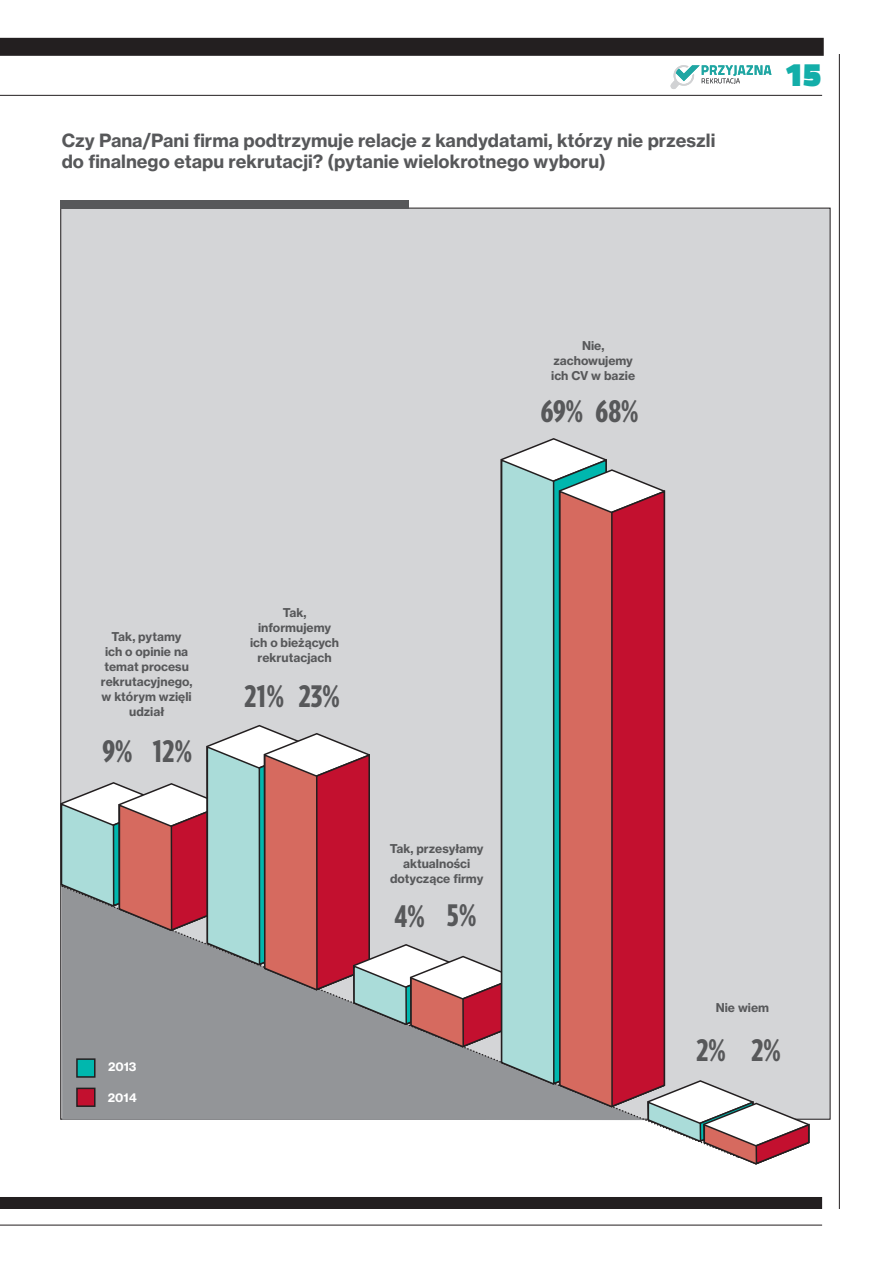
<style>
.page{position:relative;width:893px;height:1263px;background:#fff}
.page>*{position:absolute;margin:0;border:0;box-sizing:border-box;transform-origin:0 0}
.t1{font:900 32.85px "Titillium Web";color:#13aea9}
.t2{font:900 30px "Verlag Compressed";color:#57585a}
.t3{font:18px "N Haas Grotesk TX Pro 75 Bd";color:#57585a}
.t4{font:12px/15px "N Haas Grotesk TX Pro 75 Bd";color:#57585a;text-align:center}
.t5{font:12px "N Haas Grotesk TX Pro 75 Bd";color:#fff}
</style>
<div class="page">
<hr style="left:839px;top:54px;width:1px;height:1155px;background:#231f20">
<hr style="left:0;top:95px;width:822px;height:1px;background:#231f20">
<hr style="left:0;top:1225px;width:822px;height:1px;background:#231f20">
<div style="left:0;top:1197px;width:822px;height:12px;background:#231f20"></div>
<div style="left:0;top:38px;width:824px;height:18px;background:#231f20"></div>
<svg style="left:671px;top:65px;width:100px;height:24px"></svg>
<div style="left:61px;top:208px;width:769px;height:911px;background:#d4d5d7"></div>
<div style="left:63px;top:1048px;width:489px;height:72px;background:#939598"></div>
<div style="left:60px;top:200px;width:349px;height:9px;background:#57585a"></div>
<div style="left:77px;top:1059px;width:18px;height:18px;background:#00b7ae"></div>
<div style="left:76px;top:1058px;width:20px;height:20px;border:2px solid #231f20"></div>
<div style="left:77px;top:1088px;width:18px;height:18px;background:#c3102f"></div>
<div style="left:76px;top:1087px;width:20px;height:20px;border:2px solid #231f20"></div>
<svg style="left:60px;top:724px;width:440px;height:324px"></svg>
<svg style="left:503px;top:438px;width:100px;height:20px"></svg>
<svg style="left:500px;top:458px;width:52px;height:627px;background:#a8d3d1"></svg>
<svg style="left:552px;top:458px;width:259px;height:707px"></svg>
<p class="t3" style="left:62px;top:129px;width:655px">Czy Pana/Pani firma podtrzymuje relacje z kandydatami, którzy nie przeszli</p>
<p class="t3" style="left:62px;top:150px;width:545px">do finalnego etapu rekrutacji? (pytanie wielokrotnego wyboru)</p>
<p class="t4" style="left:551px;top:338px;width:85px">Nie, zachowujemy ich CV w bazie</p>
<p class="t2" style="left:541px;top:389px;width:99px">69% 68%</p>
<p class="t1" style="left:785px;top:51px;width:38px">15</p>
<p class="t4" style="left:101px;top:629px;width:93px">Tak, pytamy<br>ich o opinie na temat procesu rekrutacyjnego, w którym wzięli udział</p>
<p class="t2" style="left:103px;top:729px;width:31px">9%</p>
<p class="t2" style="left:153px;top:729px;width:40px">12%</p>
<p class="t4" style="left:250px;top:605px;width:90px">Tak, informujemy ich o bieżących rekrutacjach</p>
<p class="t2" style="left:245px;top:674px;width:40px">21%</p>
<p class="t2" style="left:299px;top:674px;width:42px">23%</p>
<p class="t4" style="left:390px;top:841px;width:95px">Tak, przesyłamy aktualności dotyczące firmy</p>
<p class="t2" style="left:395px;top:894px;width:32px">4%</p>
<p class="t2" style="left:447px;top:893px;width:31px">5%</p>
<p class="t5" style="left:108px;top:1059px;width:30px">2013</p>
<p class="t5" style="left:108px;top:1090px;width:30px">2014</p>
<p class="t4" style="left:716px;top:1000px;width:55px">Nie wiem</p>
<p class="t2" style="left:697px;top:1027px;width:30px">2%</p>
<p class="t2" style="left:752px;top:1027px;width:30px">2%</p>
</div>
